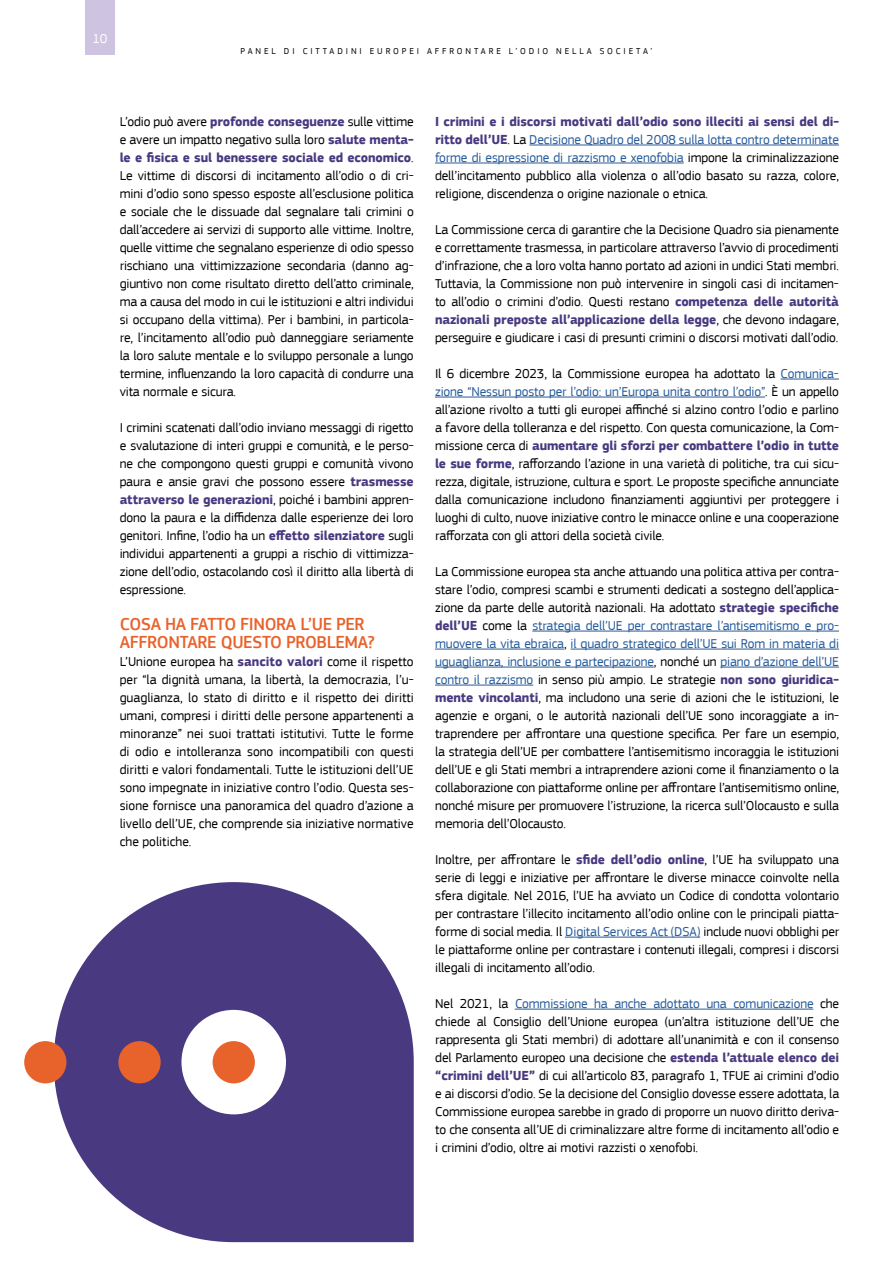
<style>
.page{position:relative;width:893px;height:1263px;background:#fff}
.page>*{position:absolute;margin:0;border:0;box-sizing:border-box;transform-origin:0 0}
.t1{font:500 18px/18px "EC Square Sans Pro";letter-spacing:-.02em;color:#e8632c}
.t2{font:13.5px/18px "EC Square Sans Pro";letter-spacing:-.01em;color:#000;text-align:justify}
.t3{font:13.5px "EC Square Sans Pro";color:#fff}
.t4{font:9px "EC Square Sans Pro";letter-spacing:.32em;color:#000}
.s1{font-weight:700;color:#493980}
.s2{color:#275b9b}
</style>
<div class="page">
<div style="left:85px;top:0;width:30px;height:54px;background:#cec3e1"></div>
<hr style="left:529px;top:145px;width:310px;height:1px;background:#275b9b">
<hr style="left:435px;top:163px;width:249px;height:1px;background:#275b9b">
<hr style="left:781px;top:379px;width:58px;height:1px;background:#275b9b">
<hr style="left:435px;top:397px;width:330px;height:1px;background:#275b9b">
<hr style="left:532px;top:631px;width:307px;height:1px;background:#275b9b">
<hr style="left:435px;top:649px;width:129px;height:1px;background:#275b9b">
<hr style="left:571px;top:649px;width:268px;height:1px;background:#275b9b">
<hr style="left:435px;top:667px;width:219px;height:1px;background:#275b9b">
<hr style="left:720px;top:667px;width:119px;height:1px;background:#275b9b">
<hr style="left:435px;top:685px;width:98px;height:1px;background:#275b9b">
<hr style="left:565px;top:937px;width:135px;height:1px;background:#275b9b">
<hr style="left:515px;top:1009px;width:298px;height:1px;background:#275b9b">
<svg style="left:54px;top:882px;width:360px;height:360px;fill:#493980"></svg>
<div style="left:24px;top:1041px;width:42px;height:42px;background:#e8632c;border-radius:50%"></div>
<div style="left:118px;top:1041px;width:43px;height:42px;background:#e8632c;border-radius:50%"></div>
<p class="t3" style="left:92px;top:30px;width:17px">10</p>
<p class="t4" style="left:241px;top:46px;width:413px">PANEL DI CITTADINI EUROPEI AFFRONTARE L’ODIO NELLA SOCIETA’</p>
<p class="t2" style="left:120px;top:113px;width:296px">L’odio può avere <span class="s1">profonde conseguenze</span> sulle vittime e avere un impatto negativo sulla loro <span class="s1">salute menta&shy;le e fisica e sul benessere sociale ed economico</span>.<br>Le vittime di discorsi di incitamento all’odio o di cri&shy;mini d’odio sono spesso esposte all’esclusione politica e sociale che le dissuade dal segnalare tali crimini o dall’accedere ai servizi di supporto alle vittime. Inoltre, quelle vittime che segnalano esperienze di odio spesso rischiano una vittimizzazione secondaria (danno ag&shy;giuntivo non come risultato diretto dell’atto criminale, ma a causa del modo in cui le istituzioni e altri individui si occupano della vittima). Per i bambini, in particola&shy;re, l’incitamento all’odio può danneggiare seriamente la loro salute mentale e lo sviluppo personale a lungo termine, influenzando la loro capacità di condurre una vita normale e sicura.</p>
<p class="t2" style="left:120px;top:419px;width:296px">I crimini scatenati dall’odio inviano messaggi di rigetto e svalutazione di interi gruppi e comunità, e le perso&shy;ne che compongono questi gruppi e comunità vivono paura e ansie gravi che possono essere <span class="s1">trasmesse attraverso le generazioni</span>, poiché i bambini appren&shy;dono la paura e la diffidenza dalle esperienze dei loro genitori. Infine, l’odio ha un <span class="s1">effetto silenziatore</span> sugli individui appartenenti a gruppi a rischio di vittimizza&shy;zione dell’odio, ostacolando così il diritto alla libertà di espressione.</p>
<h1 class="t1" style="left:120px;top:615px;width:257px">COSA HA FATTO FINORA L’UE PER<br>AFFRONTARE QUESTO PROBLEMA?</h1>
<p class="t2" style="left:120px;top:653px;width:296px">L’Unione europea ha <span class="s1">sancito valori</span> come il rispetto per “la dignità umana, la libertà, la democrazia, l’u&shy;guaglianza, lo stato di diritto e il rispetto dei diritti umani, compresi i diritti delle persone appartenenti a minoranze” nei suoi trattati istitutivi. Tutte le forme di odio e intolleranza sono incompatibili con questi diritti e valori fondamentali. Tutte le istituzioni dell’UE sono impegnate in iniziative contro l’odio. Questa ses&shy;sione fornisce una panoramica del quadro d’azione a livello dell’UE, che comprende sia iniziative normative che politiche.</p>
<p class="t2" style="left:435px;top:113px;width:405px"><span class="s1">I crimini e i discorsi motivati dall’odio sono illeciti ai sensi del di&shy;ritto dell’UE</span>. La <span class="s2">Decisione Quadro del 2008 sulla lotta contro determinate forme di espressione di razzismo e xenofobia</span> impone la criminalizzazione dell’incitamento pubblico alla violenza o all’odio basato su razza, colore, religione, discendenza o origine nazionale o etnica.</p>
<p class="t2" style="left:435px;top:221px;width:405px">La Commissione cerca di garantire che la Decisione Quadro sia pienamente e correttamente trasmessa, in particolare attraverso l’avvio di procedimenti d’infrazione, che a loro volta hanno portato ad azioni in undici Stati membri.<br>Tuttavia, la Commissione non può intervenire in singoli casi di incitamen&shy;to all’odio o crimini d’odio. Questi restano <span class="s1">competenza delle autorità nazionali preposte all’applicazione della legge</span>, che devono indagare, perseguire e giudicare i casi di presunti crimini o discorsi motivati dall’odio.</p>
<p class="t2" style="left:435px;top:365px;width:406px">Il 6 dicembre 2023, la Commissione europea ha adottato la <span class="s2">Comunica&shy;zione “Nessun posto per l’odio: un’Europa unita contro l’odio”</span>. È un appello all’azione rivolto a tutti gli europei affinché si alzino contro l’odio e parlino a favore della tolleranza e del rispetto. Con questa comunicazione, la Com&shy;missione cerca di <span class="s1">aumentare gli sforzi per combattere l’odio in tutte le sue forme</span>, rafforzando l’azione in una varietà di politiche, tra cui sicu&shy;rezza, digitale, istruzione, cultura e sport. Le proposte specifiche annunciate dalla comunicazione includono finanziamenti aggiuntivi per proteggere i luoghi di culto, nuove iniziative contro le minacce online e una cooperazione rafforzata con gli attori della società civile.</p>
<p class="t2" style="left:435px;top:563px;width:406px">La Commissione europea sta anche attuando una politica attiva per contra&shy;stare l’odio, compresi scambi e strumenti dedicati a sostegno dell’applica&shy;zione da parte delle autorità nazionali. Ha adottato <span class="s1">strategie specifiche dell’UE</span> come la <span class="s2">strategia dell’UE per contrastare l’antisemitismo e pro&shy;muovere la vita ebraica</span>, <span class="s2">il quadro strategico dell’UE sui Rom in materia di uguaglianza, inclusione e partecipazione</span>, nonché un <span class="s2">piano d’azione dell’UE contro il razzismo</span> in senso più ampio. Le strategie <span class="s1">non sono giuridica&shy;mente vincolanti</span>, ma includono una serie di azioni che le istituzioni, le agenzie e organi, o le autorità nazionali dell’UE sono incoraggiate a in&shy;traprendere per affrontare una questione specifica. Per fare un esempio, la strategia dell’UE per combattere l’antisemitismo incoraggia le istituzioni dell’UE e gli Stati membri a intraprendere azioni come il finanziamento o la collaborazione con piattaforme online per affrontare l’antisemitismo online, nonché misure per promuovere l’istruzione, la ricerca sull’Olocausto e sulla memoria dell’Olocausto.</p>
<p class="t2" style="left:435px;top:851px;width:406px">Inoltre, per affrontare le <span class="s1">sfide dell’odio online</span>, l’UE ha sviluppato una serie di leggi e iniziative per affrontare le diverse minacce coinvolte nella sfera digitale. Nel 2016, l’UE ha avviato un Codice di condotta volontario per contrastare l’illecito incitamento all’odio online con le principali piatta&shy;forme di social media. Il <span class="s2">Digital Services Act (DSA)</span> include nuovi obblighi per le piattaforme online per contrastare i contenuti illegali, compresi i discorsi illegali di incitamento all’odio.</p>
<p class="t2" style="left:435px;top:994px;width:405px">Nel 2021, la <span class="s2">Commissione ha anche adottato una comunicazione</span> che chiede al Consiglio dell’Unione europea (un’altra istituzione dell’UE che rappresenta gli Stati membri) di adottare all’unanimità e con il consenso del Parlamento europeo una decisione che <span class="s1">estenda l’attuale elenco dei “crimini dell’UE”</span> di cui all’articolo 83, paragrafo 1, TFUE ai crimini d’odio e ai discorsi d’odio. Se la decisione del Consiglio dovesse essere adottata, la Commissione europea sarebbe in grado di proporre un nuovo diritto deriva&shy;to che consenta all’UE di criminalizzare altre forme di incitamento all’odio e i crimini d’odio, oltre ai motivi razzisti o xenofobi.</p>
</div>
